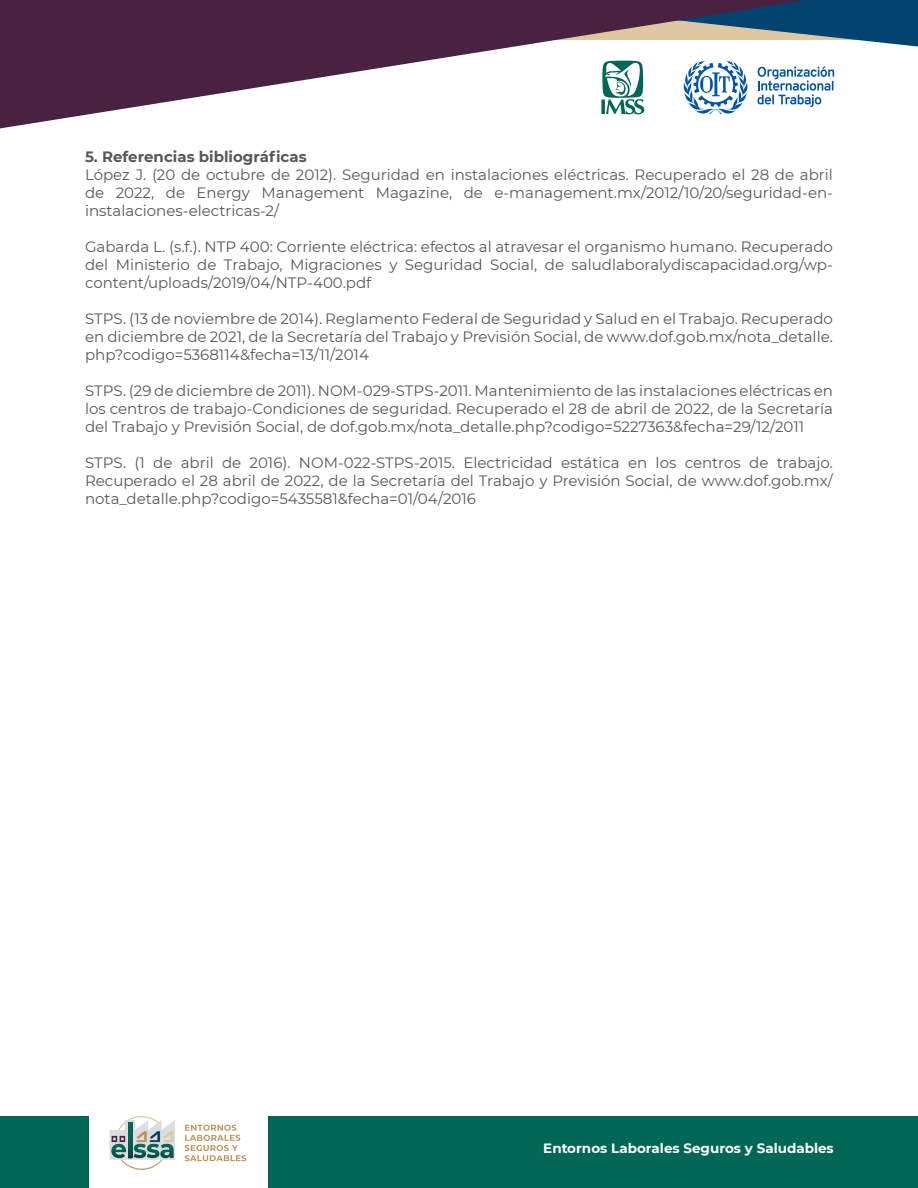
<style>
.page{position:relative;width:918px;height:1188px;background:#fff}
.page>*{position:absolute;margin:0;border:0;box-sizing:border-box;transform-origin:0 0}
.t1{font:15px/18px "Montserrat";color:#57585a;text-align:justify}
.t2{font:700 15px "Montserrat";color:#57585a}
.t3{font:700 13.5px "Montserrat";color:#fff}
</style>
<div class="page">
<div style="left:268px;top:1116px;width:650px;height:72px;background:#006756"></div>
<div style="left:0;top:1116px;width:88px;height:72px;background:#006756"></div>
<svg style="left:0;top:0;width:918px;height:129px"></svg>
<svg style="left:185px;top:1125px;width:61px;height:36px"></svg>
<svg style="left:110px;top:1116px;width:65px;height:54px"></svg>
<p class="t2" style="left:85px;top:146px;width:223px">5. Referencias bibliográficas</p>
<p class="t1" style="left:85px;top:165px;width:749px">López J. (20 de octubre de 2012). Seguridad en instalaciones eléctricas. Recuperado el 28 de abril de 2022, de Energy Management Magazine, de e-management.mx/2012/10/20/seguridad-en&shy;instalaciones-electricas-2/</p>
<p class="t1" style="left:85px;top:237px;width:749px">Gabarda L. (s.f.). NTP 400: Corriente eléctrica: efectos al atravesar el organismo humano. Recuperado del Ministerio de Trabajo, Migraciones y Seguridad Social, de saludlaboralydiscapacidad.org/wp&shy;content/uploads/2019/04/NTP-400.pdf</p>
<p class="t1" style="left:85px;top:309px;width:749px">STPS. (13 de noviembre de 2014). Reglamento Federal de Seguridad y Salud en el Trabajo. Recuperado en diciembre de 2021, de la Secretaría del Trabajo y Previsión Social, de www.dof.gob.mx/nota_detalle. php?codigo=5368114&amp;fecha=13/11/2014</p>
<p class="t1" style="left:85px;top:381px;width:749px">STPS. (29 de diciembre de 2011). NOM-029-STPS-2011. Mantenimiento de las instalaciones eléctricas en los centros de trabajo-Condiciones de seguridad. Recuperado el 28 de abril de 2022, de la Secretaría del Trabajo y Previsión Social, de dof.gob.mx/nota_detalle.php?codigo=5227363&amp;fecha=29/12/2011</p>
<p class="t1" style="left:85px;top:453px;width:749px">STPS. (1 de abril de 2016). NOM-022-STPS-2015. Electricidad estática en los centros de trabajo.<br>Recuperado el 28 abril de 2022, de la Secretaría del Trabajo y Previsión Social, de www.dof.gob.mx/ nota_detalle.php?codigo=5435581&amp;fecha=01/04/2016</p>
<p class="t3" style="left:543px;top:1138px;width:292px">Entornos Laborales Seguros y Saludables</p>
</div>
